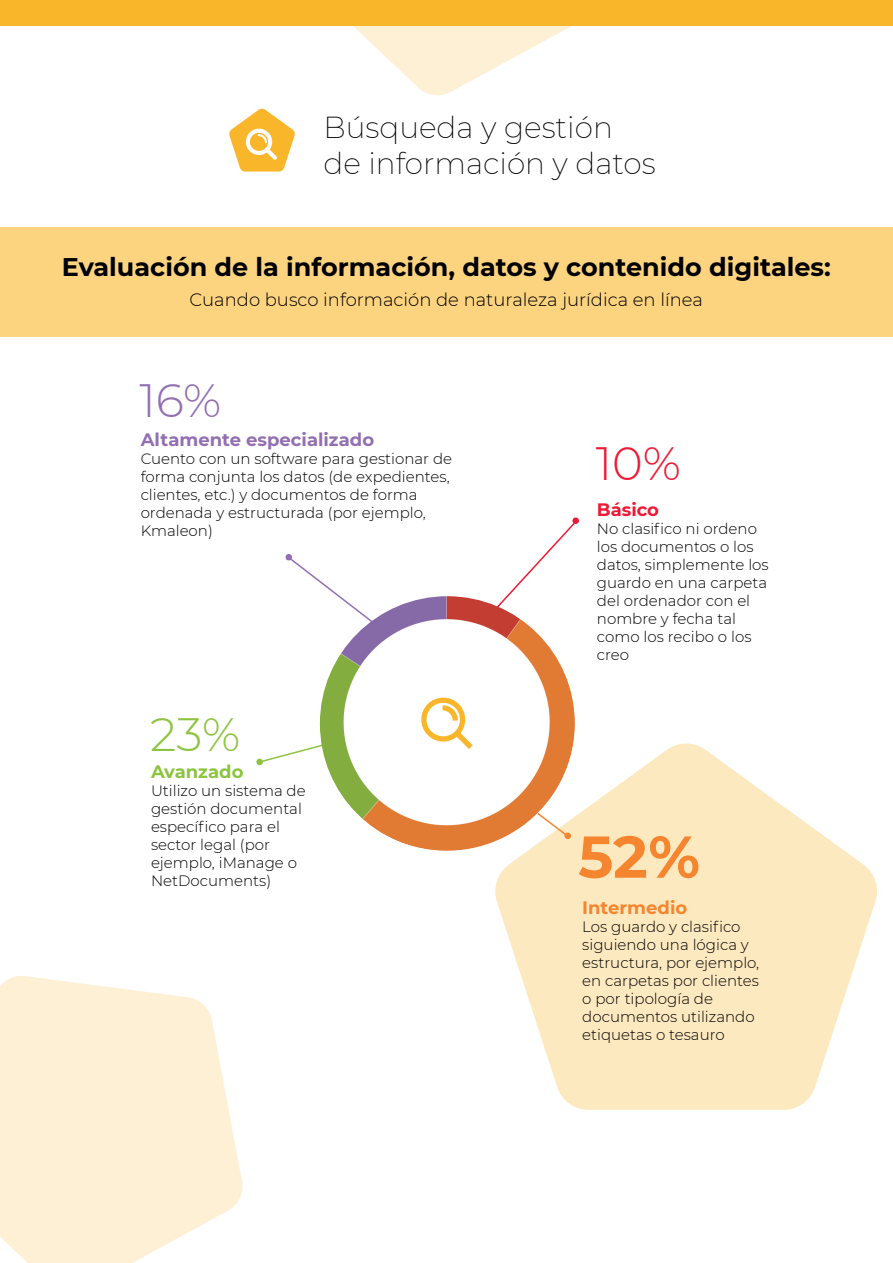
<style>
.page{position:relative;width:893px;height:1263px;background:#fff}
.page>*{position:absolute;margin:0;border:0;box-sizing:border-box;transform-origin:0 0}
.t1{font:700 58.95px "Montserrat";color:#f5852e}
.t2{font:300 46.65px "Montserrat";color:#8cc440}
.t3{font:300 46.65px "Montserrat";color:#ed1a35}
.t4{font:300 46.65px "Montserrat";color:#926fb1}
.t5{font:200 29.7px/35.5px "Montserrat";color:#000001}
.t6{font:700 25.5px "Montserrat";color:#000001}
.t7{font:300 18px "Montserrat";color:#000001}
.t8{font:700 18px "Montserrat";color:#926fb1}
.t9{font:700 18px "Montserrat";color:#f5852e}
.t10{font:700 18px "Montserrat";color:#8cc440}
.t11{font:700 18px "Montserrat";color:#ed1a35}
.t12{font:300 15px/18px "Montserrat";color:#000001}
</style>
<div class="page">
<svg style="left:288px;top:557px;width:109px;height:85px"></svg>
<div style="left:285px;top:554px;width:7px;height:7px;border:2px solid #926fb1;border-radius:2px"></div>
<svg style="left:256px;top:737px;width:71px;height:29px"></svg>
<svg style="left:477px;top:517px;width:102px;height:111px"></svg>
<svg style="left:495px;top:743px;width:382px;height:367px;fill:#fde9bf"></svg>
<svg style="left:353px;top:26px;width:218px;height:69px"></svg>
<svg style="left:0;top:976px;width:242px;height:287px;fill:#fef0d5"></svg>
<div style="left:0;top:228px;width:893px;height:109px;background:#fcd37f"></div>
<svg style="left:229px;top:108px;width:66px;height:64px"></svg>
<div style="left:0;top:0;width:893px;height:26px;background:#fab62a"></div>
<svg style="left:526px;top:804px;width:45px;height:36px"></svg>
<img style="left:320px;top:596px;width:255px;height:255px;border-radius:127px">
<svg style="left:415px;top:691px;width:63px;height:63px"></svg>
<h3 class="t5" style="left:323px;top:109px;width:334px">Búsqueda y gestión de información y datos</h3>
<h3 class="t6" style="left:62px;top:249px;width:771px">Evaluación de la información, datos y contenido digitales:</h3>
<p class="t7" style="left:190px;top:288px;width:515px">Cuando busco información de naturaleza jurídica en línea</p>
<h2 class="t4" style="left:139px;top:369px;width:83px">16%</h2>
<p class="t8" style="left:141px;top:426px;width:235px">Altamente especializado</p>
<p class="t12" style="left:141px;top:449px;width:313px">Cuento con un software para gestionar de forma conjunta los datos (de expedientes, clientes, etc.) y documentos de forma ordenada y estructurada (por ejemplo, Kmaleon)</p>
<h2 class="t2" style="left:150px;top:702px;width:91px">23%</h2>
<p class="t10" style="left:151px;top:759px;width:94px">Avanzado</p>
<p class="t12" style="left:151px;top:781px;width:156px">Utilizo un sistema de gestión documental específico para el sector legal (por ejemplo, iManage o<br>NetDocuments)</p>
<h2 class="t3" style="left:596px;top:432px;width:87px">10%</h2>
<p class="t11" style="left:597px;top:496px;width:64px">Básico</p>
<p class="t12" style="left:597px;top:519px;width:173px">No clasifico ni ordeno los documentos o los datos, simplemente los guardo en una carpeta del ordenador con el nombre y fecha tal como los recibo o los creo</p>
<h1 class="t1" style="left:578px;top:814px;width:123px">52%</h1>
<p class="t9" style="left:582px;top:894px;width:106px">Intermedio</p>
<p class="t12" style="left:582px;top:917px;width:178px">Los guardo y clasifico siguiendo una lógica y estructura, por ejemplo, en carpetas por clientes o por tipología de documentos utilizando etiquetas o tesauro</p>
</div>
